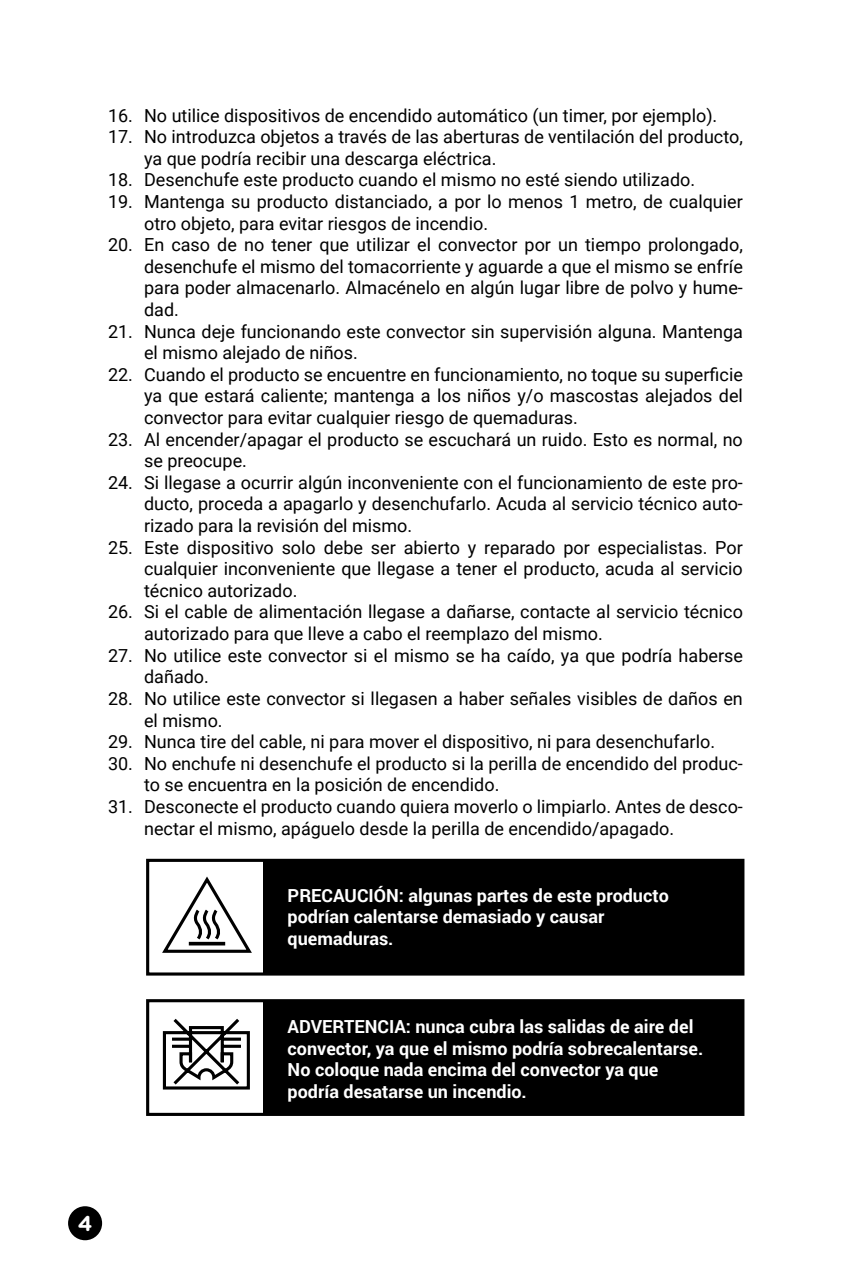
<style>
.page{position:relative;width:851px;height:1276px;background:#fff}
.page>*{position:absolute;margin:0;border:0;box-sizing:border-box;transform-origin:0 0}
.t1{font:700 21.3px "Gotham Rounded";color:#fff}
.t2{font:18px/21.6px "Roboto";color:#000}
.t3{font:700 18px/21.6px "Roboto";color:#fff}
</style>
<div class="page">
<div style="left:68px;top:1206px;width:34px;height:34px;background:#000;border-radius:50%"></div>
<svg style="left:162px;top:876px;width:90px;height:77px"></svg>
<svg style="left:162px;top:1018px;width:88px;height:72px"></svg>
<div style="left:146px;top:859px;width:598px;height:116px;border:3px solid #000"></div>
<div style="left:146px;top:999px;width:598px;height:117px;border:3px solid #000"></div>
<div style="left:264px;top:860px;width:478px;height:114px;background:#000"></div>
<div style="left:264px;top:1000px;width:478px;height:114px;background:#000"></div>
<p class="t2" style="left:108px;top:104px;width:610px">16. No utilice dispositivos de encendido automático (un timer, por ejemplo).</p>
<p class="t2" style="left:144px;top:125px;width:600px;text-indent:-36px">17. No introduzca objetos a través de las aberturas de ventilación del producto, ya que podría recibir una descarga eléctrica.</p>
<p class="t2" style="left:108px;top:168px;width:588px">18. Desenchufe este producto cuando el mismo no esté siendo utilizado.</p>
<p class="t2" style="left:144px;top:190px;width:600px;text-indent:-36px">19. Mantenga su producto distanciado, a por lo menos 1 metro, de cualquier otro objeto, para evitar riesgos de incendio.</p>
<p class="t2" style="left:144px;top:233px;width:600px;text-align:justify;text-indent:-36px">20. En caso de no tener que utilizar el convector por un tiempo prolongado, desenchufe el mismo del tomacorriente y aguarde a que el mismo se enfríe para poder almacenarlo. Almacénelo en algún lugar libre de polvo y hume&shy;dad.</p>
<p class="t2" style="left:144px;top:320px;width:600px;text-indent:-36px">21. Nunca deje funcionando este convector sin supervisión alguna. Mantenga el mismo alejado de niños.</p>
<p class="t2" style="left:144px;top:363px;width:600px;text-align:justify;text-indent:-36px">22. Cuando el producto se encuentre en funcionamiento, no toque su superficie ya que estará caliente; mantenga a los niños y/o mascostas alejados del convector para evitar cualquier riesgo de quemaduras.</p>
<p class="t2" style="left:144px;top:428px;width:600px;text-indent:-36px">23. Al encender/apagar el producto se escuchará un ruido. Esto es normal, no se preocupe.</p>
<p class="t2" style="left:144px;top:471px;width:600px;text-align:justify;text-indent:-36px">24. Si llegase a ocurrir algún inconveniente con el funcionamiento de este pro&shy;ducto, proceda a apagarlo y desenchufarlo. Acuda al servicio técnico auto&shy;rizado para la revisión del mismo.</p>
<p class="t2" style="left:144px;top:536px;width:600px;text-align:justify;text-indent:-36px">25. Este dispositivo solo debe ser abierto y reparado por especialistas. Por cualquier inconveniente que llegase a tener el producto, acuda al servicio técnico autorizado.</p>
<p class="t2" style="left:144px;top:600px;width:600px;text-indent:-36px">26. Si el cable de alimentación llegase a dañarse, contacte al servicio técnico autorizado para que lleve a cabo el reemplazo del mismo.</p>
<p class="t2" style="left:144px;top:644px;width:600px;text-indent:-36px">27. No utilice este convector si el mismo se ha caído, ya que podría haberse dañado.</p>
<p class="t2" style="left:144px;top:687px;width:600px;text-indent:-36px">28. No utilice este convector si llegasen a haber señales visibles de daños en el mismo.</p>
<p class="t2" style="left:108px;top:730px;width:608px">29. Nunca tire del cable, ni para mover el dispositivo, ni para desenchufarlo.</p>
<p class="t2" style="left:144px;top:752px;width:600px;text-indent:-36px">30. No enchufe ni desenchufe el producto si la perilla de encendido del produc&shy;to se encuentra en la posición de encendido.</p>
<p class="t2" style="left:144px;top:795px;width:600px;text-indent:-36px">31. Desconecte el producto cuando quiera moverlo o limpiarlo. Antes de desco&shy;nectar el mismo, apáguelo desde la perilla de encendido/apagado.</p>
<p class="t3" style="left:287px;top:883px;width:383px">PRECAUCIÓN: algunas partes de este producto podrían calentarse demasiado y causar quemaduras.</p>
<p class="t3" style="left:287px;top:1015px;width:417px">ADVERTENCIA: nunca cubra las salidas de aire del convector, ya que el mismo podría sobrecalentarse.<br>No coloque nada encima del convector ya que podría desatarse un incendio.</p>
<p class="t1" style="left:78px;top:1207px;width:16px">4</p>
</div>
